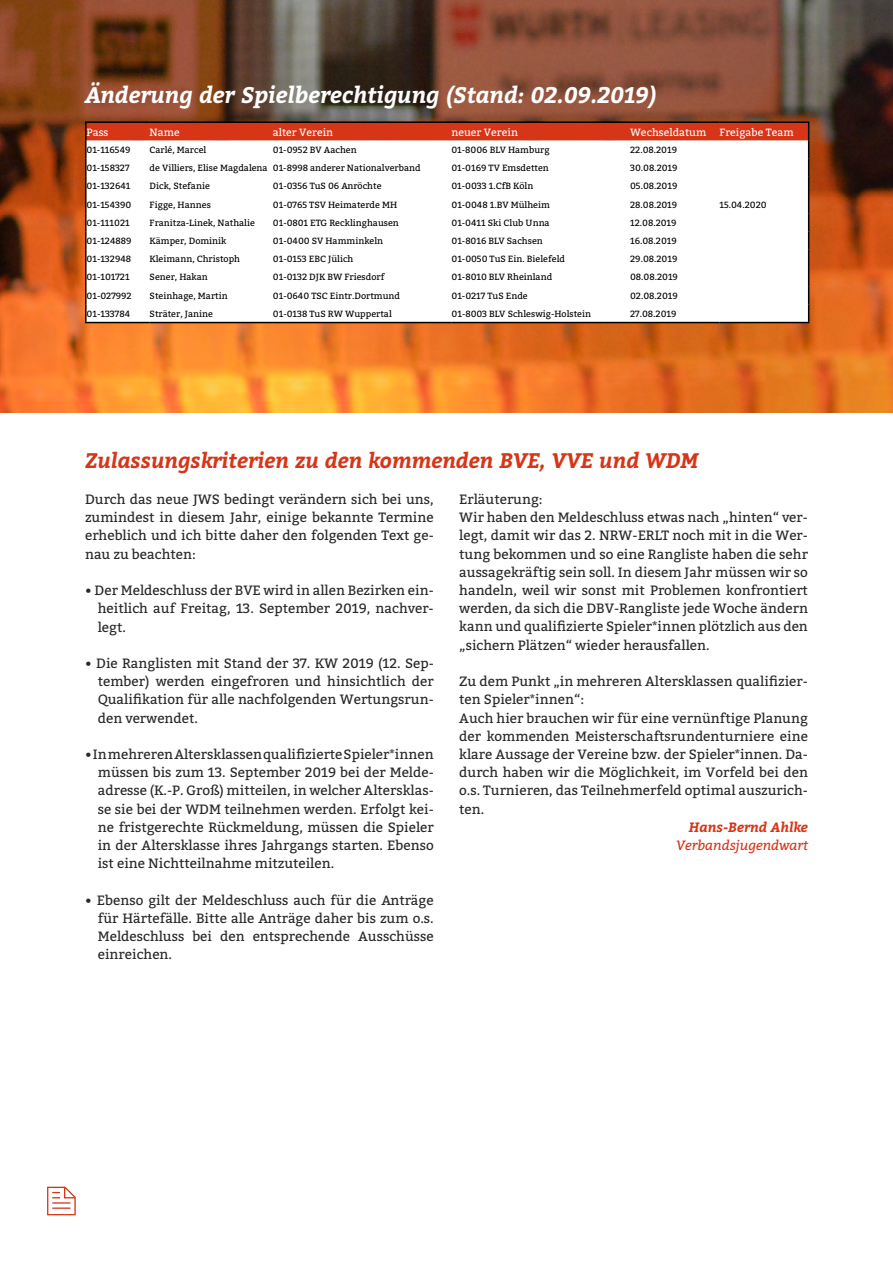
<style>
.page{position:relative;width:893px;height:1263px;background:#fff}
.page>*{position:absolute;margin:0;border:0;box-sizing:border-box;transform-origin:0 0}
.t1{font:italic 700 22.5px "Bitter";color:#fff}
.t2{font:italic 700 21px "Bitter";color:#d63517}
.t3{font:13.5px/18.1px "Bitter";color:#282827;text-align:justify}
.t4{font:italic 13.5px "Bitter";color:#d63517}
.t5{font:italic 700 13.5px "Bitter";color:#d63517}
.t6{font:10.5px "Bitter";color:#fff}
.t7{font:9px "Bitter";color:#000}
</style>
<div class="page">
<img style="left:0;top:0;width:893px;height:413px">
<hr style="left:85px;top:121px;width:65px;height:2px;background:#000">
<hr style="left:150px;top:121px;width:123px;height:2px;background:#000">
<hr style="left:273px;top:121px;width:178px;height:2px;background:#000">
<hr style="left:451px;top:121px;width:179px;height:2px;background:#000">
<hr style="left:630px;top:121px;width:89px;height:2px;background:#000">
<hr style="left:719px;top:121px;width:90px;height:2px;background:#000">
<svg style="left:85px;top:122px;width:724px;height:200px"></svg>
<hr style="left:85px;top:322px;width:65px;height:1px;background:#000">
<hr style="left:150px;top:322px;width:123px;height:1px;background:#000">
<hr style="left:273px;top:322px;width:178px;height:1px;background:#000">
<hr style="left:451px;top:322px;width:179px;height:1px;background:#000">
<hr style="left:630px;top:322px;width:89px;height:1px;background:#000">
<hr style="left:719px;top:322px;width:90px;height:1px;background:#000">
<h1 class="t1" style="left:85px;top:81px;width:573px">Änderung der Spielberechtigung (Stand: 02.09.2019)</h1>
<p class="t6" style="left:87px;top:125px;width:23px">Pass</p>
<p class="t6" style="left:150px;top:125px;width:32px">Name</p>
<p class="t6" style="left:273px;top:125px;width:62px">alter Verein</p>
<p class="t6" style="left:451px;top:125px;width:68px">neuer Verein</p>
<p class="t6" style="left:630px;top:125px;width:165px">Wechseldatum Freigabe Team</p>
<p class="t7" style="left:87px;top:144px;width:46px">01-116549</p>
<p class="t7" style="left:150px;top:144px;width:58px">Carlé, Marcel</p>
<p class="t7" style="left:273px;top:144px;width:85px">01-0952 BV Aachen</p>
<p class="t7" style="left:451px;top:144px;width:100px">01-8006 BLV Hamburg</p>
<p class="t7" style="left:630px;top:144px;width:48px">22.08.2019</p>
<p class="t7" style="left:87px;top:162px;width:45px">01-158327</p>
<p class="t7" style="left:150px;top:162px;width:273px">de Villiers, Elise Magdalena 01-8998 anderer Nationalverband</p>
<p class="t7" style="left:451px;top:162px;width:99px">01-0169 TV Emsdetten</p>
<p class="t7" style="left:630px;top:162px;width:49px">30.08.2019</p>
<p class="t7" style="left:87px;top:181px;width:45px">01-132641</p>
<p class="t7" style="left:150px;top:181px;width:62px">Dick, Stefanie</p>
<p class="t7" style="left:273px;top:181px;width:110px">01-0356 TuS 06 Anröchte</p>
<p class="t7" style="left:451px;top:181px;width:83px">01-0033 1.CfB Köln</p>
<p class="t7" style="left:630px;top:181px;width:49px">05.08.2019</p>
<p class="t7" style="left:87px;top:199px;width:46px">01-154390</p>
<p class="t7" style="left:150px;top:199px;width:63px">Figge, Hannes</p>
<p class="t7" style="left:273px;top:199px;width:126px">01-0765 TSV Heimaterde MH</p>
<p class="t7" style="left:451px;top:199px;width:100px">01-0048 1.BV Mülheim</p>
<p class="t7" style="left:630px;top:199px;width:49px">28.08.2019</p>
<p class="t7" style="left:719px;top:199px;width:49px">15.04.2020</p>
<p class="t7" style="left:87px;top:217px;width:45px">01-111021</p>
<p class="t7" style="left:150px;top:217px;width:107px">Franitza-Linek, Nathalie</p>
<p class="t7" style="left:273px;top:217px;width:127px">01-0801 ETG Recklinghausen</p>
<p class="t7" style="left:451px;top:217px;width:100px">01-0411 Ski Club Unna</p>
<p class="t7" style="left:630px;top:217px;width:48px">12.08.2019</p>
<p class="t7" style="left:87px;top:235px;width:47px">01-124889</p>
<p class="t7" style="left:150px;top:235px;width:78px">Kämper, Dominik</p>
<p class="t7" style="left:273px;top:235px;width:112px">01-0400 SV Hamminkeln</p>
<p class="t7" style="left:452px;top:235px;width:93px">01-8016 BLV Sachsen</p>
<p class="t7" style="left:630px;top:235px;width:48px">16.08.2019</p>
<p class="t7" style="left:87px;top:253px;width:46px">01-132948</p>
<p class="t7" style="left:150px;top:253px;width:92px">Kleimann, Christoph</p>
<p class="t7" style="left:273px;top:253px;width:82px">01-0153 EBC Jülich</p>
<p class="t7" style="left:452px;top:253px;width:115px">01-0050 TuS Ein. Bielefeld</p>
<p class="t7" style="left:630px;top:253px;width:49px">29.08.2019</p>
<p class="t7" style="left:87px;top:272px;width:45px">01-101721</p>
<p class="t7" style="left:150px;top:272px;width:60px">Sener, Hakan</p>
<p class="t7" style="left:273px;top:272px;width:113px">01-0132 DJK BW Friesdorf</p>
<p class="t7" style="left:452px;top:272px;width:102px">01-8010 BLV Rheinland</p>
<p class="t7" style="left:630px;top:272px;width:49px">08.08.2019</p>
<p class="t7" style="left:87px;top:290px;width:47px">01-027992</p>
<p class="t7" style="left:150px;top:290px;width:80px">Steinhage, Martin</p>
<p class="t7" style="left:273px;top:290px;width:129px">01-0640 TSC Eintr.Dortmund</p>
<p class="t7" style="left:452px;top:290px;width:78px">01-0217 TuS Ende</p>
<p class="t7" style="left:630px;top:290px;width:49px">02.08.2019</p>
<p class="t7" style="left:87px;top:308px;width:45px">01-133784</p>
<p class="t7" style="left:150px;top:308px;width:65px">Sträter, Janine</p>
<p class="t7" style="left:273px;top:308px;width:120px">01-0138 TuS RW Wuppertal</p>
<p class="t7" style="left:452px;top:308px;width:141px">01-8003 BLV Schleswig-Holstein</p>
<p class="t7" style="left:630px;top:308px;width:48px">27.08.2019</p>
<h2 class="t2" style="left:85px;top:446px;width:615px">Zulassungskriterien zu den kommenden BVE, VVE und WDM</h2>
<p class="t3" style="left:85px;top:490px;width:350px">Durch das neue JWS bedingt verändern sich bei uns, zumindest in diesem Jahr, einige bekannte Termine erheblich und ich bitte daher den folgenden Text ge&shy;nau zu beachten:</p>
<p class="t3" style="left:98px;top:581px;width:337px;text-indent:-13px">• Der Meldeschluss der BVE wird in allen Bezirken ein&shy;heitlich auf Freitag, 13. September 2019, nachver&shy;legt.</p>
<p class="t3" style="left:98px;top:654px;width:337px;text-indent:-13px">• Die Ranglisten mit Stand der 37. KW 2019 (12. Sep&shy;tember) werden eingefroren und hinsichtlich der Qualifikation für alle nachfolgenden Wertungsrun&shy;den verwendet.</p>
<p class="t3" style="left:98px;top:745px;width:337px;text-indent:-13px">• In mehreren Altersklassen qualifizierte Spieler*innen müssen bis zum 13. September 2019 bei der Melde&shy;adresse (K.-P. Groß) mitteilen, in welcher Altersklas&shy;se sie bei der WDM teilnehmen werden. Erfolgt kei&shy;ne fristgerechte Rückmeldung, müssen die Spieler in der Altersklasse ihres Jahrgangs starten. Ebenso ist eine Nichtteilnahme mitzuteilen.</p>
<p class="t3" style="left:98px;top:891px;width:337px;text-indent:-13px">• Ebenso gilt der Meldeschluss auch für die Anträge für Härtefälle. Bitte alle Anträge daher bis zum o.s.<br>Meldeschluss bei den entsprechende Ausschüsse einreichen.</p>
<p class="t3" style="left:459px;top:490px;width:350px;text-align:left">Erläuterung:<br>Wir haben den Meldeschluss etwas nach „hinten“ ver&shy;legt, damit wir das 2. NRW-ERLT noch mit in die Wer&shy;tung bekommen und so eine Rangliste haben die sehr aussagekräftig sein soll. In diesem Jahr müssen wir so handeln, weil wir sonst mit Problemen konfrontiert werden, da sich die DBV-Rangliste jede Woche ändern kann und qualifizierte Spieler*innen plötzlich aus den „sichern Plätzen“ wieder herausfallen.</p>
<p class="t3" style="left:459px;top:672px;width:350px;text-align:left">Zu dem Punkt „in mehreren Altersklassen qualifizier&shy;ten Spieler*innen“:<br>Auch hier brauchen wir für eine vernünftige Planung der kommenden Meisterschaftsrundenturniere eine klare Aussage der Vereine bzw. der Spieler*innen. Da&shy;durch haben wir die Möglichkeit, im Vorfeld bei den o.s. Turnieren, das Teilnehmerfeld optimal auszurich&shy;ten.</p>
<p class="t5" style="left:689px;top:818px;width:121px">Hans-Bernd Ahlke</p>
<p class="t4" style="left:676px;top:837px;width:133px">Verbandsjugendwart</p>
</div>
